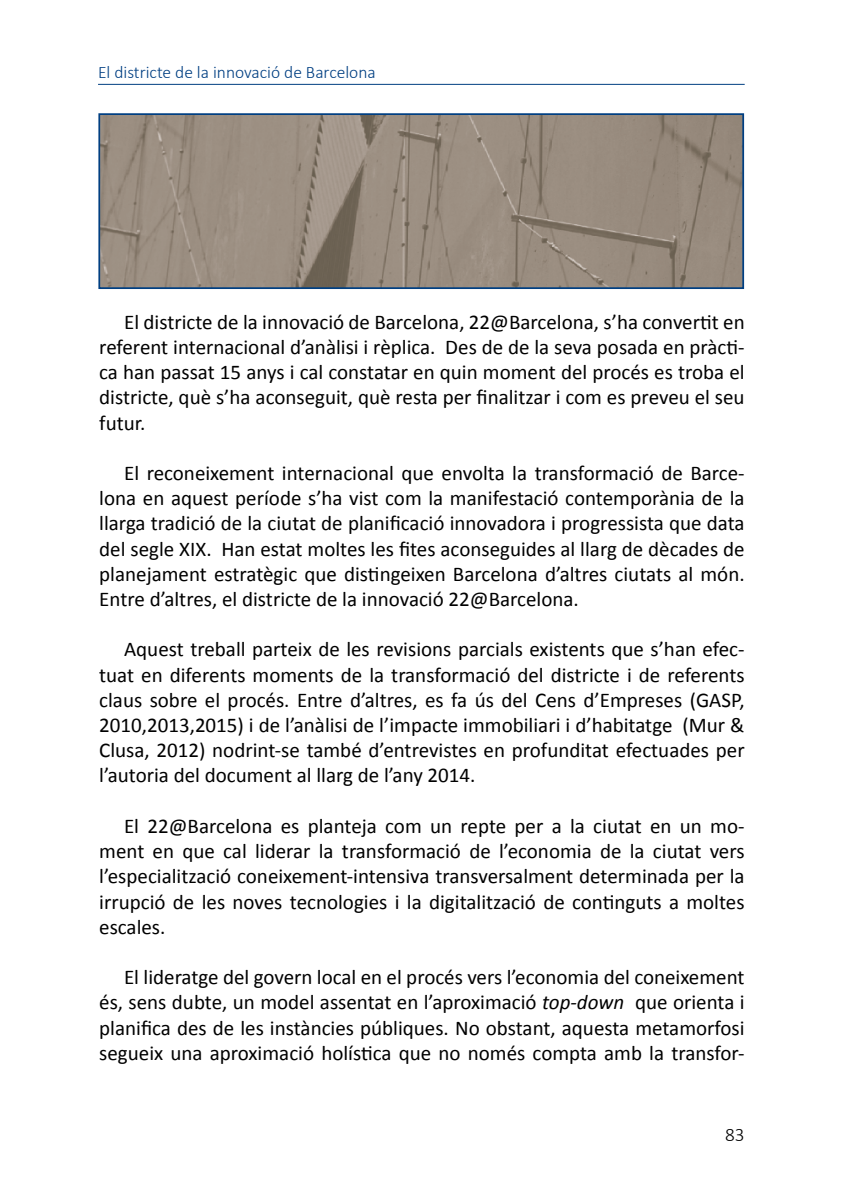
<style>
.page{position:relative;width:844px;height:1191px;background:#fff}
.page>*{position:absolute;margin:0;border:0;box-sizing:border-box;transform-origin:0 0}
.t1{font:21px/25.2px "Calibri";color:#000;text-align:justify}
.t2{font:300 19.25px "Calibri";color:#000}
.t3{font:300 17.5px "Calibri";color:#003f82}
.s1{font-style:italic}
</style>
<div class="page">
<hr style="left:98px;top:84px;width:646px;height:1px;background:#003f82">
<img style="left:101px;top:116px;width:639px;height:170px">
<div style="left:98px;top:113px;width:645px;height:176px;border:2px solid #003f82"></div>
<p class="t3" style="left:98px;top:61px;width:279px">El districte de la innovació de Barcelona</p>
<p class="t1" style="left:99px;top:308px;width:646px;text-indent:25px">El districte de la innovació de Barcelona, 22@Barcelona, s’ha convertit en referent internacional d’anàlisi i rèplica. Des de de la seva posada en pràcti&shy;ca han passat 15 anys i cal constatar en quin moment del procés es troba el districte, què s’ha aconseguit, què resta per finalitzar i com es preveu el seu futur.</p>
<p class="t1" style="left:99px;top:459px;width:646px;text-indent:25px">El reconeixement internacional que envolta la transformació de Barce&shy;lona en aquest període s’ha vist com la manifestació contemporània de la llarga tradició de la ciutat de planificació innovadora i progressista que data del segle XIX. Han estat moltes les fites aconseguides al llarg de dècades de planejament estratègic que distingeixen Barcelona d’altres ciutats al món.<br>Entre d’altres, el districte de la innovació 22@Barcelona.</p>
<p class="t1" style="left:99px;top:636px;width:646px;text-indent:25px">Aquest treball parteix de les revisions parcials existents que s’han efec&shy;tuat en diferents moments de la transformació del districte i de referents claus sobre el procés. Entre d’altres, es fa ús del Cens d’Empreses (GASP, 2010,2013,2015) i de l’anàlisi de l’impacte immobiliari i d’habitatge (Mur &amp; Clusa, 2012) nodrint-se també d’entrevistes en profunditat efectuades per l’autoria del document al llarg de l’any 2014.</p>
<p class="t1" style="left:99px;top:812px;width:646px;text-indent:25px">El 22@Barcelona es planteja com un repte per a la ciutat en un mo&shy;ment en que cal liderar la transformació de l’economia de la ciutat vers l’especialització coneixement-intensiva transversalment determinada per la irrupció de les noves tecnologies i la digitalització de continguts a moltes escales.</p>
<p class="t1" style="left:99px;top:963px;width:646px;text-indent:25px">El lideratge del govern local en el procés vers l’economia del coneixement és, sens dubte, un model assentat en l’aproximació <span class="s1">top-down</span> que orienta i planifica des de les instàncies públiques. No obstant, aquesta metamorfosi segueix una aproximació holística que no només compta amb la transfor-</p>
<p class="t2" style="left:725px;top:1122px;width:21px">83</p>
</div>
